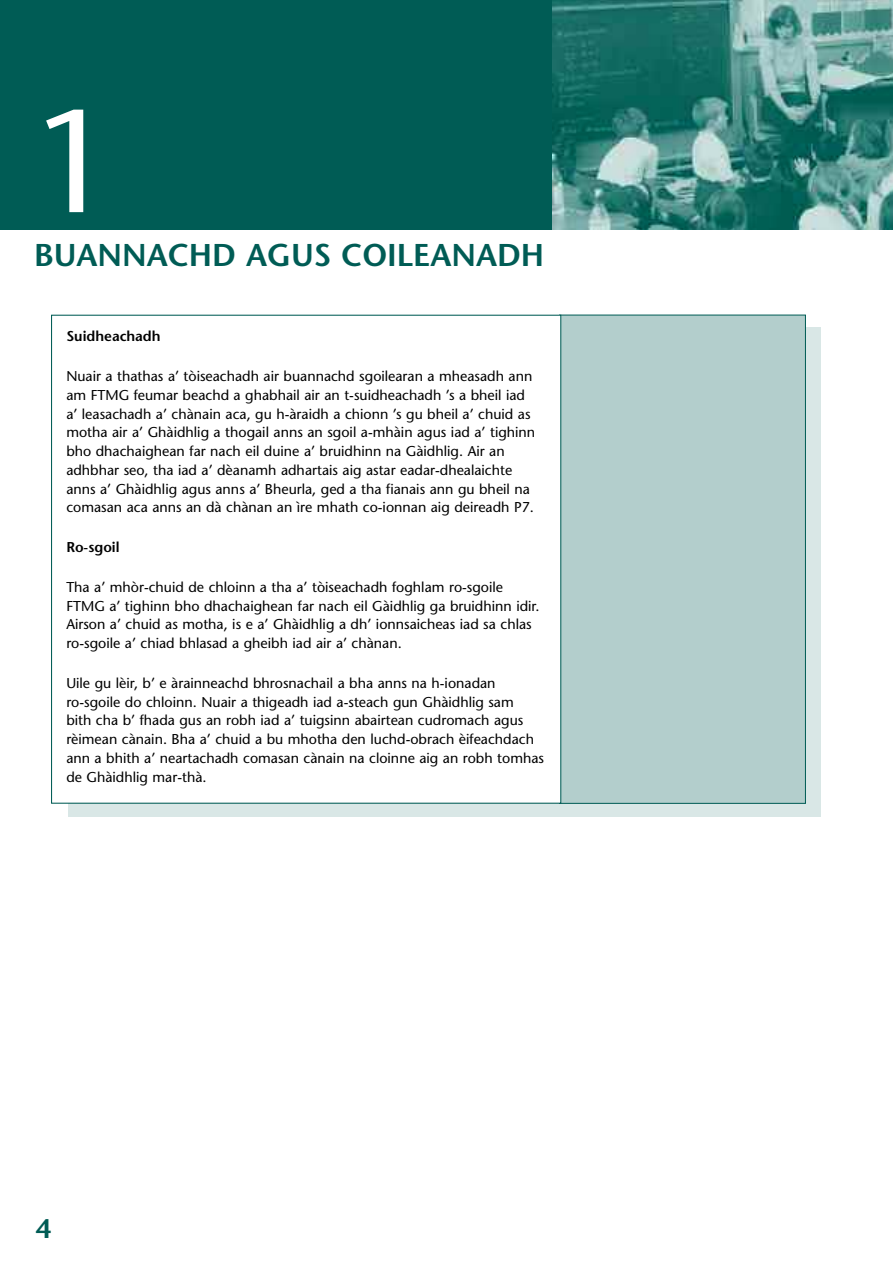
<style>
.page{position:relative;width:893px;height:1263px;background:#fff}
.page>*{position:absolute;margin:0;border:0;box-sizing:border-box;transform-origin:0 0}
.t1{font:144px "Stone Sans";color:#fff}
.t2{font:600 31.5px "Stone Sans";color:#005c55}
.t3{font:600 27px "Stone Sans";color:#005c55}
.t4{font:14.25px/18.8px "Stone Sans";color:#000}
.t5{font:600 14.25px "Stone Sans";color:#000}
</style>
<div class="page">
<div style="left:0;top:0;width:893px;height:230px;background:#005c55"></div>
<img style="left:553px;top:0;width:340px;height:230px">
<div style="left:68px;top:327px;width:753px;height:489px;background:#d9e7e6"></div>
<div style="left:560px;top:315px;width:245px;height:488px;background:#b3cecc"></div>
<div style="left:52px;top:315px;width:509px;height:488px;background:#fff"></div>
<h1 class="t1" style="left:34px;top:106px;width:84px">1</h1>
<h2 class="t2" style="left:34px;top:242px;width:512px">BUANNACHD AGUS COILEANADH</h2>
<p class="t5" style="left:66px;top:331px;width:96px">Suidheachadh</p>
<p class="t4" style="left:66px;top:368px;width:470px">Nuair a thathas a’ tòiseachadh air buannachd sgoilearan a mheasadh ann am FTMG feumar beachd a ghabhail air an t-suidheachadh ’s a bheil iad a’ leasachadh a’ chànain aca, gu h-àraidh a chionn ’s gu bheil a’ chuid as motha air a’ Ghàidhlig a thogail anns an sgoil a-mhàin agus iad a’ tighinn bho dhachaighean far nach eil duine a’ bruidhinn na Gàidhlig. Air an adhbhar seo, tha iad a’ dèanamh adhartais aig astar eadar-dhealaichte anns a’ Ghàidhlig agus anns a’ Bheurla, ged a tha fianais ann gu bheil na comasan aca anns an dà chànan an ìre mhath co-ionnan aig deireadh P7.</p>
<p class="t5" style="left:66px;top:541px;width:55px">Ro-sgoil</p>
<p class="t4" style="left:66px;top:579px;width:475px">Tha a’ mhòr-chuid de chloinn a tha a’ tòiseachadh foghlam ro-sgoile FTMG a’ tighinn bho dhachaighean far nach eil Gàidhlig ga bruidhinn idir.<br>Airson a’ chuid as motha, is e a’ Ghàidhlig a dh’ ionnsaicheas iad sa chlas ro-sgoile a’ chiad bhlasad a gheibh iad air a’ chànan.</p>
<p class="t4" style="left:66px;top:675px;width:479px">Uile gu lèir, b’ e àrainneachd bhrosnachail a bha anns na h-ionadan ro-sgoile do chloinn. Nuair a thigeadh iad a-steach gun Ghàidhlig sam<br>bith cha b’ fhada gus an robh iad a’ tuigsinn abairtean cudromach agus rèimean cànain. Bha a’ chuid a bu mhotha den luchd-obrach èifeachdach ann a bhith a’ neartachadh comasan cànain na cloinne aig an robh tomhas de Ghàidhlig mar-thà.</p>
<h3 class="t3" style="left:36px;top:1218px;width:17px">4</h3>
</div>
